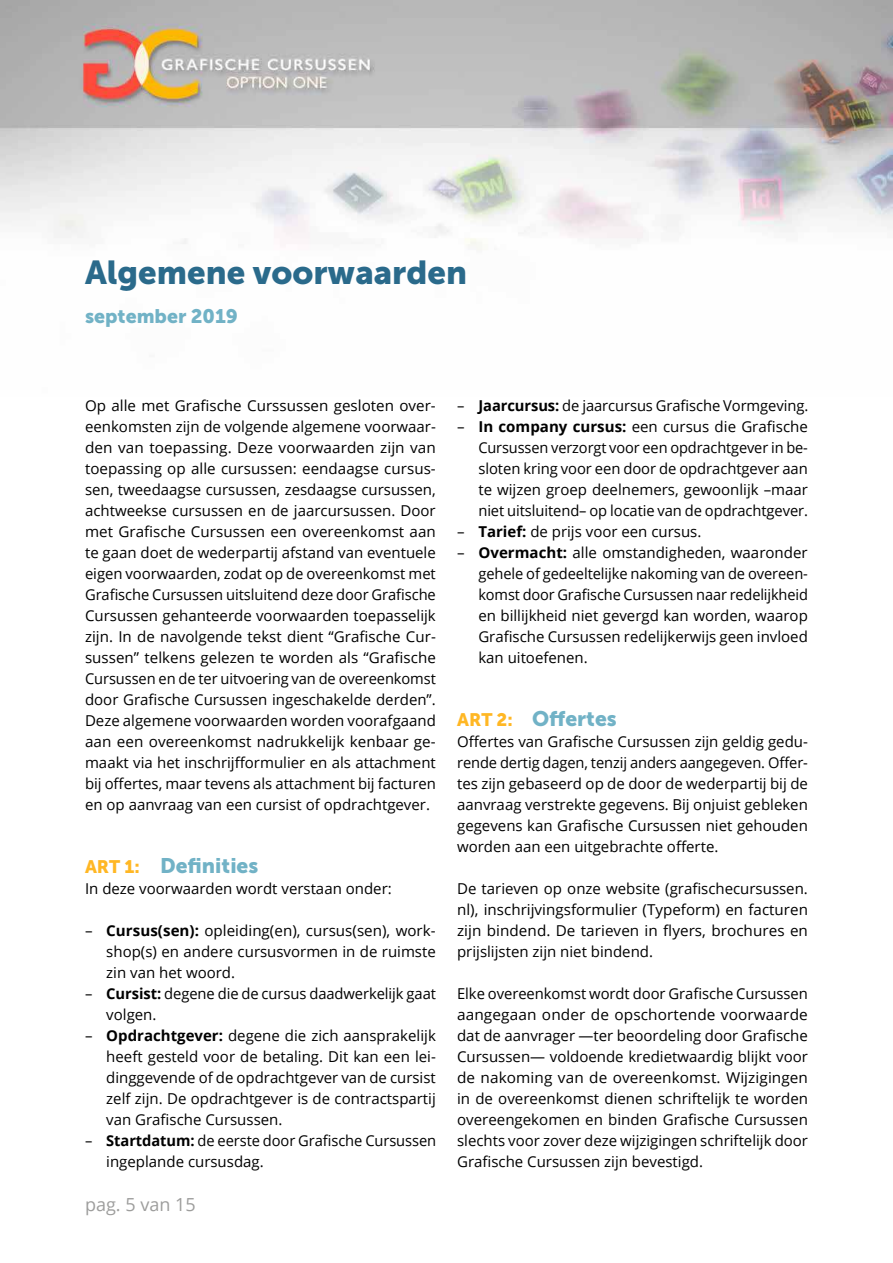
<style>
.page{position:relative;width:893px;height:1263px;background:#fff}
.page>*{position:absolute;margin:0;border:0;box-sizing:border-box;transform-origin:0 0}
.t1{font:33px "Museo Sans 900";color:#2a6a8b}
.t2{font:21px "Museo Sans 900";color:#71b2c6}
.t3{font:19.5px "Museo Sans 900";color:#71b2c6}
.t4{font:18px "Open Sans";color:#9d9d9c}
.t5{font:15px/21px "Open Sans";color:#000;text-align:justify}
.s1{font-size:18px;color:#ffb724}
.s2{font-weight:700}
</style>
<div class="page">
<img style="left:0;top:0;width:893px;height:250px">
<h1 class="t1" style="left:85px;top:254px;width:384px">Algemene voorwaarden</h1>
<h3 class="t3" style="left:85px;top:305px;width:154px">september 2019</h3>
<p class="t5" style="left:85px;top:395px;width:352px">Op alle met Grafische Curssussen gesloten over&shy;eenkomsten zijn de volgende algemene voorwaar&shy;den van toepassing. Deze voorwaarden zijn van toepassing op alle cursussen: eendaagse cursus&shy;sen, tweedaagse cursussen, zesdaagse cursussen, achtweekse cursussen en de jaarcursussen. Door met Grafische Cursussen een overeenkomst aan te gaan doet de wederpartij afstand van eventuele eigen voorwaarden, zodat op de overeenkomst met Grafische Cursussen uitsluitend deze door Grafische Cursussen gehanteerde voorwaarden toepasselijk zijn. In de navolgende tekst dient “Grafische Cur&shy;sussen” telkens gelezen te worden als “Grafische Cursussen en de ter uitvoering van de overeenkomst door Grafische Cursussen ingeschakelde derden”.<br>Deze algemene voorwaarden worden voorafgaand aan een overeenkomst nadrukkelijk kenbaar ge&shy;maakt via het inschrijfformulier en als attachment bij offertes, maar tevens als attachment bij facturen en op aanvraag van een cursist of opdrachtgever.</p>
<h2 class="t2" style="left:85px;top:854px;width:175px"><span class="s1">Art 1:</span> Definities</h2>
<p class="t5" style="left:85px;top:878px;width:308px">In deze voorwaarden wordt verstaan onder:</p>
<p class="t5" style="left:106px;top:920px;width:331px;text-indent:-21px">– <span class="s2">Cursus(sen):</span> opleiding(en), cursus(sen), work&shy;shop(s) en andere cursusvormen in de ruimste zin van het woord.</p>
<p class="t5" style="left:106px;top:983px;width:331px;text-indent:-21px">– <span class="s2">Cursist:</span> degene die de cursus daadwerkelijk gaat volgen.</p>
<p class="t5" style="left:106px;top:1025px;width:331px;text-indent:-21px">– <span class="s2">Opdrachtgever:</span> degene die zich aansprakelijk heeft gesteld voor de betaling. Dit kan een lei&shy;dinggevende of de opdrachtgever van de cursist zelf zijn. De opdrachtgever is de contractspartij van Grafische Cursussen.</p>
<p class="t5" style="left:106px;top:1130px;width:331px;text-indent:-21px">– <span class="s2">Startdatum:</span> de eerste door Grafische Cursussen ingeplande cursusdag.</p>
<p class="t4" style="left:85px;top:1192px;width:112px">pag. 5 van 15</p>
<p class="t5" style="left:457px;top:395px;width:353px">– <span class="s2">Jaarcursus:</span> de jaarcursus Grafische Vormgeving.</p>
<p class="t5" style="left:478px;top:416px;width:331px;text-indent:-21px">– <span class="s2">In company cursus:</span> een cursus die Grafische Cursussen verzorgt voor een opdrachtgever in be&shy;sloten kring voor een door de opdrachtgever aan te wijzen groep deelnemers, gewoonlijk –maar niet uitsluitend– op locatie van de opdrachtgever.</p>
<p class="t5" style="left:457px;top:521px;width:246px">– <span class="s2">Tarief:</span> de prijs voor een cursus.</p>
<p class="t5" style="left:478px;top:542px;width:331px;text-indent:-21px">– <span class="s2">Overmacht:</span> alle omstandigheden, waaronder gehele of gedeeltelijke nakoming van de overeen&shy;komst door Grafische Cursussen naar redelijkheid en billijkheid niet gevergd kan worden, waarop Grafische Cursussen redelijkerwijs geen invloed kan uitoefenen.</p>
<h2 class="t2" style="left:457px;top:707px;width:161px"><span class="s1">Art 2:</span> Offertes</h2>
<p class="t5" style="left:457px;top:731px;width:352px">Offertes van Grafische Cursussen zijn geldig gedu&shy;rende dertig dagen, tenzij anders aangegeven. Offer&shy;tes zijn gebaseerd op de door de wederpartij bij de aanvraag verstrekte gegevens. Bij onjuist gebleken gegevens kan Grafische Cursussen niet gehouden worden aan een uitgebrachte offerte.</p>
<p class="t5" style="left:457px;top:878px;width:352px">De tarieven op onze website (grafischecursussen. nl), inschrijvingsformulier (Typeform) en facturen zijn bindend. De tarieven in flyers, brochures en prijslijsten zijn niet bindend.</p>
<p class="t5" style="left:457px;top:983px;width:352px">Elke overeenkomst wordt door Grafische Cursussen aangegaan onder de opschortende voorwaarde dat de aanvrager —ter beoordeling door Grafische Cursussen— voldoende kredietwaardig blijkt voor de nakoming van de overeenkomst. Wijzigingen in de overeenkomst dienen schriftelijk te worden overeengekomen en binden Grafische Cursussen slechts voor zover deze wijzigingen schriftelijk door Grafische Cursussen zijn bevestigd.</p>
</div>
